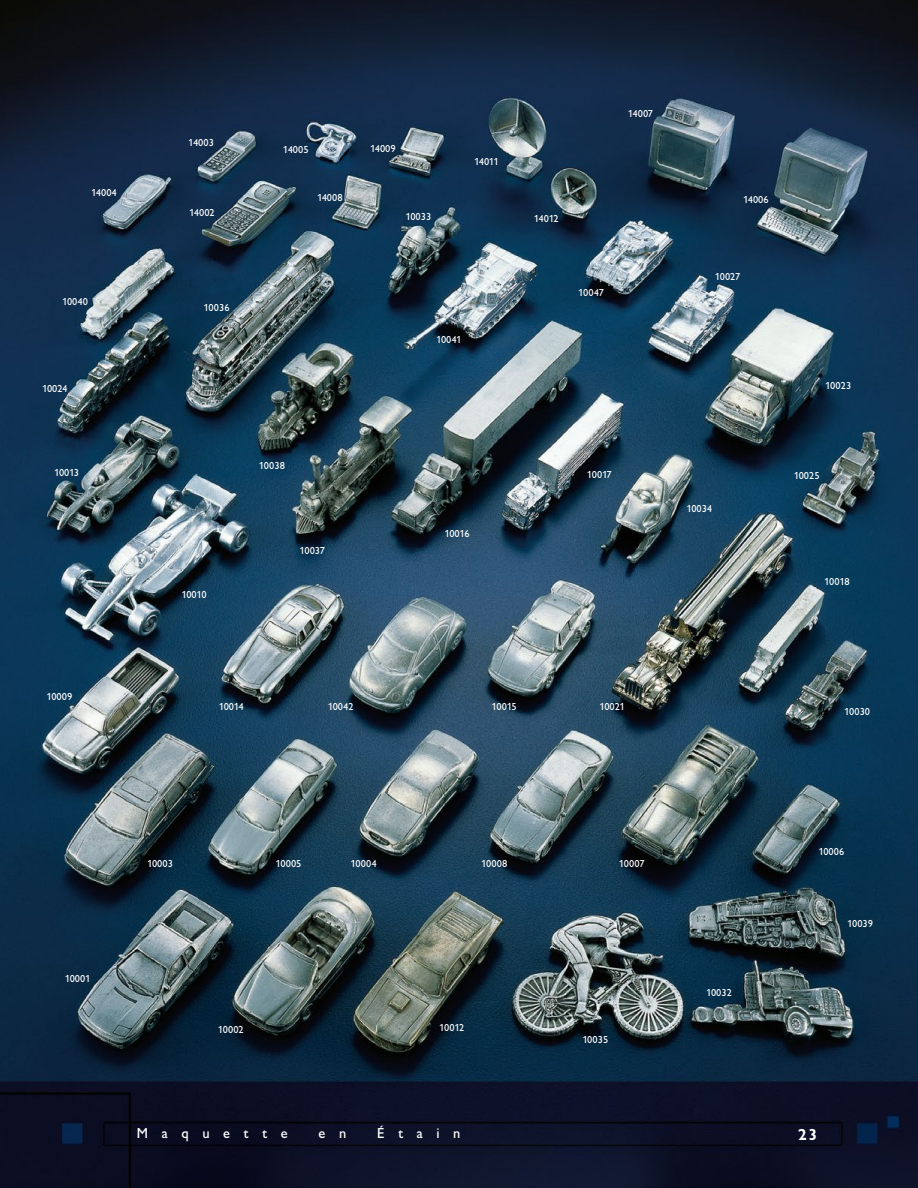
<style>
.page{position:relative;width:918px;height:1188px;background:#fff}
.page>*{position:absolute;margin:0;border:0;box-sizing:border-box;transform-origin:0 0}
.t1{font:700 16.5px "Chantilly";color:#fff}
.t2{font:15px "Chantilly";letter-spacing:.905em;color:#fff}
.t3{font:10.5px "Chantilly";color:#fff}
</style>
<div class="page">
<img style="left:0;top:0;width:918px;height:1188px">
<p class="t3" style="left:91px;top:187px;width:27px">14004</p>
<p class="t3" style="left:62px;top:295px;width:28px">10040</p>
<p class="t3" style="left:42px;top:383px;width:27px">10024</p>
<p class="t3" style="left:54px;top:466px;width:27px">10013</p>
<p class="t3" style="left:46px;top:691px;width:27px">10009</p>
<p class="t3" style="left:188px;top:137px;width:27px">14003</p>
<p class="t3" style="left:189px;top:207px;width:27px">14002</p>
<p class="t3" style="left:204px;top:301px;width:27px">10036</p>
<p class="t3" style="left:283px;top:143px;width:27px">14005</p>
<p class="t3" style="left:317px;top:191px;width:27px">14008</p>
<p class="t3" style="left:370px;top:143px;width:27px">14009</p>
<p class="t3" style="left:405px;top:211px;width:27px">10033</p>
<p class="t3" style="left:474px;top:156px;width:26px">14011</p>
<p class="t3" style="left:436px;top:334px;width:27px">10041</p>
<p class="t3" style="left:181px;top:589px;width:27px">10010</p>
<p class="t3" style="left:259px;top:460px;width:27px">10038</p>
<p class="t3" style="left:299px;top:545px;width:27px">10037</p>
<p class="t3" style="left:444px;top:528px;width:27px">10016</p>
<p class="t3" style="left:628px;top:108px;width:27px">14007</p>
<p class="t3" style="left:534px;top:213px;width:26px">14012</p>
<p class="t3" style="left:578px;top:287px;width:27px">10047</p>
<p class="t3" style="left:743px;top:194px;width:27px">14006</p>
<p class="t3" style="left:715px;top:271px;width:27px">10027</p>
<p class="t3" style="left:587px;top:468px;width:26px">10017</p>
<p class="t3" style="left:686px;top:503px;width:27px">10034</p>
<p class="t3" style="left:825px;top:380px;width:27px">10023</p>
<p class="t3" style="left:794px;top:470px;width:27px">10025</p>
<p class="t3" style="left:824px;top:576px;width:27px">10018</p>
<p class="t3" style="left:219px;top:701px;width:27px">10014</p>
<p class="t3" style="left:328px;top:701px;width:28px">10042</p>
<p class="t3" style="left:492px;top:701px;width:27px">10015</p>
<p class="t3" style="left:599px;top:701px;width:27px">10021</p>
<p class="t3" style="left:844px;top:706px;width:27px">10030</p>
<p class="t3" style="left:65px;top:972px;width:27px">10001</p>
<p class="t3" style="left:147px;top:857px;width:27px">10003</p>
<p class="t3" style="left:276px;top:857px;width:27px">10005</p>
<p class="t3" style="left:351px;top:857px;width:28px">10004</p>
<p class="t3" style="left:481px;top:857px;width:27px">10008</p>
<p class="t3" style="left:619px;top:858px;width:27px">10007</p>
<p class="t3" style="left:218px;top:1024px;width:27px">10002</p>
<p class="t3" style="left:439px;top:1022px;width:27px">10012</p>
<p class="t3" style="left:582px;top:1033px;width:27px">10035</p>
<p class="t3" style="left:706px;top:987px;width:27px">10032</p>
<p class="t3" style="left:818px;top:846px;width:27px">10006</p>
<p class="t3" style="left:847px;top:918px;width:27px">10039</p>
<h2 class="t2" style="left:137px;top:1125px;width:152px">Maquette</h2>
<h2 class="t2" style="left:319px;top:1125px;width:29px">e n</h2>
<h2 class="t2" style="left:377px;top:1125px;width:85px">Étain</h2>
<h1 class="t1" style="left:798px;top:1125px;width:21px">23</h1>
</div>
